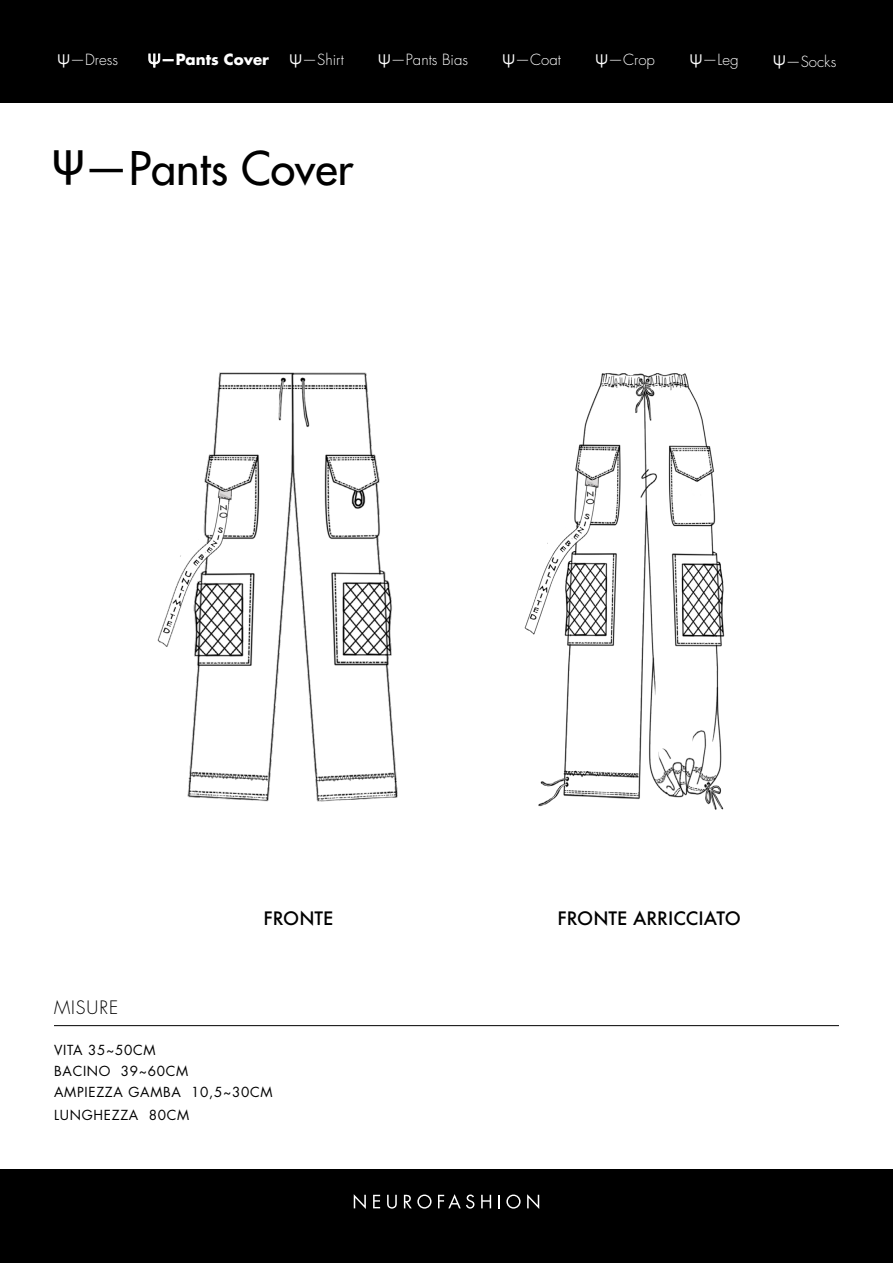
<style>
.page{position:relative;width:893px;height:1263px;background:#fff}
.page>*{position:absolute;margin:0;border:0;box-sizing:border-box;transform-origin:0 0}
.t1{font:500 45.15px "Futura Std";color:#000}
.t2{font:500 18px "Futura";color:#000}
.t3{font:300 18px "Futura Std";letter-spacing:.05em;color:#000}
.t4{font:300 15px "Futura Std";color:#fff}
.t5{font:700 15px "Futura Std";color:#fff}
.t6{font:13.5px/21.6px "Futura Std";letter-spacing:.05em;color:#000}
.s1{font-family:"ST Heiti TC";font-size:18px}
.s2{font-family:"ST Heiti TC";font-weight:300;font-size:18px}
</style>
<div class="page">
<div style="left:0;top:1169px;width:893px;height:94px;background:#000"></div>
<div style="left:0;top:0;width:893px;height:102px;background:#000"></div>
<hr style="left:54px;top:1025px;width:785px;height:1px;background:#000">
<svg style="left:354px;top:1194px;width:12px;height:15px"></svg>
<svg style="left:373px;top:1195px;width:7px;height:13px"></svg>
<svg style="left:387px;top:1195px;width:10px;height:13px"></svg>
<svg style="left:404px;top:1194px;width:28px;height:14px"></svg>
<svg style="left:438px;top:1194px;width:36px;height:14px"></svg>
<svg style="left:481px;top:1195px;width:10px;height:13px"></svg>
<svg style="left:498px;top:1195px;width:2px;height:13px"></svg>
<svg style="left:506px;top:1194px;width:15px;height:14px"></svg>
<svg style="left:527px;top:1194px;width:12px;height:15px"></svg>
<img style="left:524px;top:373px;width:201px;height:437px">
<img style="left:157px;top:372px;width:241px;height:430px">
<p class="t4" style="left:57px;top:51px;width:62px"><span class="s1">ψ</span>—Dress</p>
<p class="t4" style="left:289px;top:51px;width:56px"><span class="s1">ψ</span>—Shirt</p>
<p class="t4" style="left:378px;top:51px;width:92px"><span class="s1">ψ</span>—Pants Bias</p>
<p class="t4" style="left:502px;top:51px;width:60px"><span class="s1">ψ</span>—Coat</p>
<p class="t4" style="left:595px;top:51px;width:61px"><span class="s1">ψ</span>—Crop</p>
<p class="t4" style="left:690px;top:51px;width:51px"><span class="s1">ψ</span>—Leg</p>
<p class="t4" style="left:773px;top:52px;width:65px"><span class="s1">ψ</span>—Socks</p>
<p class="t5" style="left:148px;top:50px;width:123px"><span class="s2">ψ</span>—Pants Cover</p>
<h1 class="t1" style="left:51px;top:140px;width:304px"><sup>ψ</sup>—Pants Cover</h1>
<h2 class="t2" style="left:264px;top:906px;width:71px">FRONTE</h2>
<h2 class="t2" style="left:558px;top:906px;width:185px">FRONTE ARRICCIATO</h2>
<h2 class="t3" style="left:54px;top:997px;width:66px">MISURE</h2>
<p class="t6" style="left:54px;top:1039px;width:220px">VITA 35~50CM<br>BACINO 39~60CM<br>AMPIEZZA GAMBA 10,5~30CM<br>LUNGHEZZA 80CM</p>
</div>
